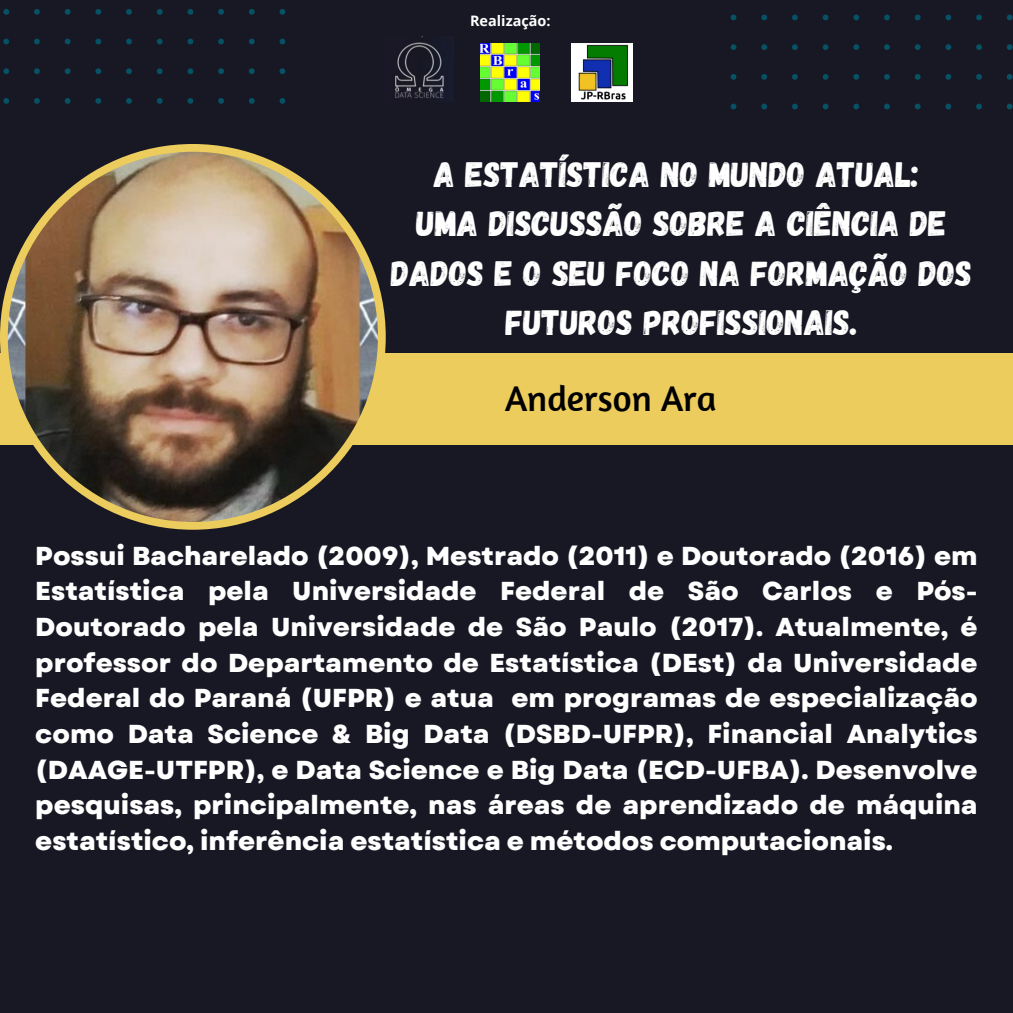
<style>
.page{position:relative;width:1013px;height:1013px;background:#fff}
.page>*{position:absolute;margin:0;border:0;box-sizing:border-box;transform-origin:0 0}
.t1{font:36.5px "Amaranth";color:#000}
.t2{font:35.25px/49.4px "Gagalin";color:#fff;text-align:center}
.t3{font:800 25.88px/35.6px "Garet";color:#fff;text-align:justify}
.t4{font:700 14.38px "Open Sans";color:#fff}
</style>
<div class="page">
<div style="left:0;top:0;width:1012px;height:1012px;background:#181824"></div>
<div style="left:0;top:353px;width:1012px;height:92px;background:#eccc5d"></div>
<svg style="left:3px;top:9px;width:282px;height:95px"></svg>
<div style="left:0;top:144px;width:386px;height:385px;background:#eccc5d;border-radius:50%"></div>
<img style="left:8px;top:152px;width:370px;height:370px;border-radius:50%">
<img style="left:480px;top:43px;width:60px;height:59px">
<img style="left:395px;top:37px;width:58px;height:65px">
<img style="left:571px;top:43px;width:62px;height:59px">
<svg style="left:730px;top:14px;width:282px;height:95px"></svg>
<p class="t4" style="left:470px;top:10px;width:82px">Realização:</p>
<h1 class="t2" style="left:391px;top:148px;width:582px">A ESTATÍSTICA NO MUNDO ATUAL:<br>UMA DISCUSSÃO SOBRE A CIÊNCIA DE<br>DADOS E O SEU FOCO NA FORMAÇÃO DOS<br>FUTUROS PROFISSIONAIS.</h1>
<p class="t1" style="left:505px;top:376px;width:213px">Anderson Ara</p>
<p class="t3" style="left:35px;top:538px;width:943px">Possui Bacharelado (2009), Mestrado (2011) e Doutorado (2016) em Estatística pela Universidade Federal de São Carlos e Pós-Doutorado pela Universidade de São Paulo (2017). Atualmente, é professor do Departamento de Estatística (DEst) da Universidade Federal do Paraná (UFPR) e atua em programas de especialização como Data Science &amp; Big Data (DSBD-UFPR), Financial Analytics (DAAGE-UTFPR), e Data Science e Big Data (ECD-UFBA). Desenvolve pesquisas, principalmente, nas áreas de aprendizado de máquina estatístico, inferência estatística e métodos computacionais.</p>
</div>
